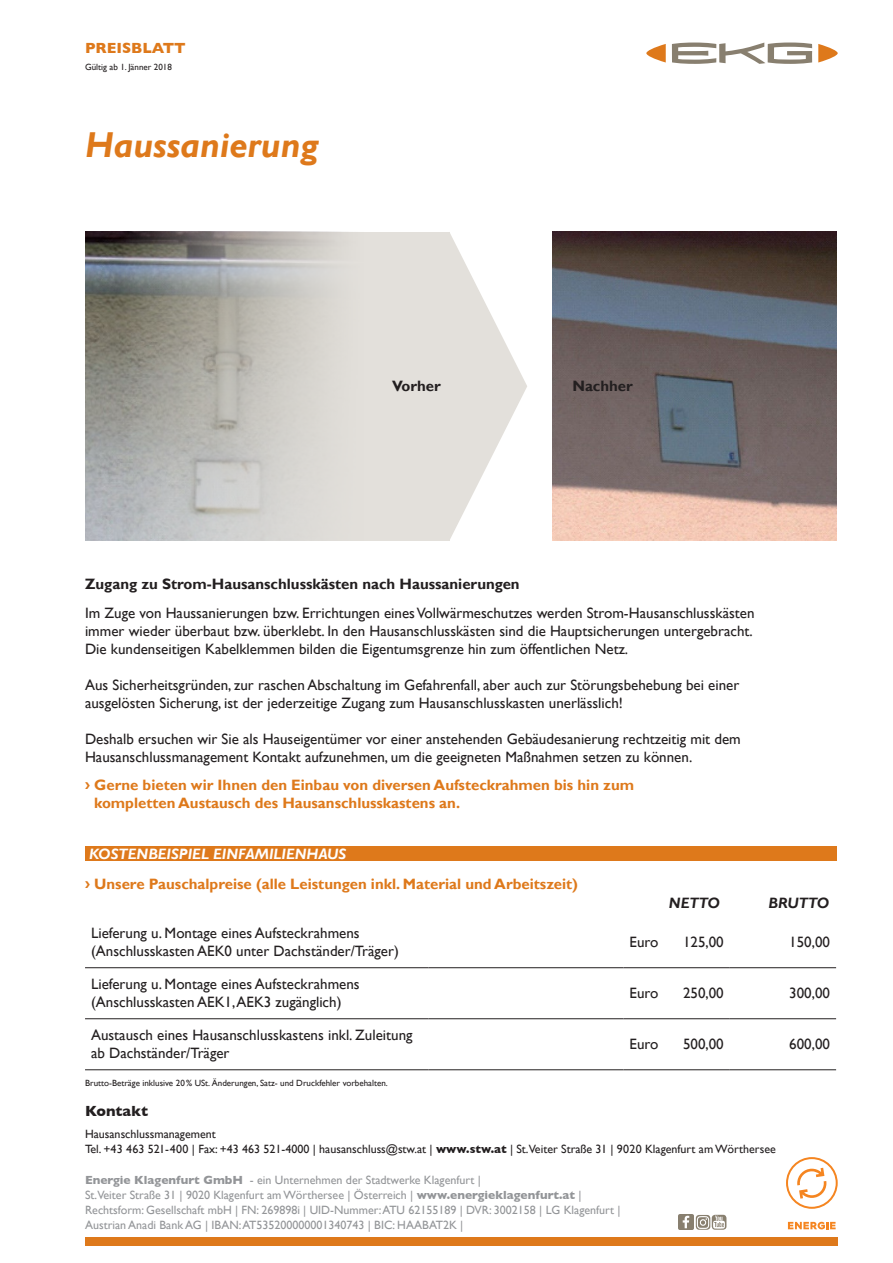
<style>
.page{position:relative;width:893px;height:1263px;background:#fff}
.page>*{position:absolute;margin:0;border:0;box-sizing:border-box;transform-origin:0 0}
.t1{font:italic 700 36px "Gill Sans";color:#de791b}
.t2{font:15px/18px "Gill Sans";color:#231f20}
.t3{font:700 15px/18px "Gill Sans";color:#de791b}
.t4{font:700 15px "Gill Sans";color:#231f20}
.t5{font:italic 700 15px "Gill Sans";color:#fff}
.t6{font:italic 700 15px "Gill Sans";color:#231f20}
.t7{font:700 15px "Gill Sans";color:#de791b}
.t8{font:700 15px "Gill Sans";color:#231f20}
.t9{font:12px/15px "Gill Sans";color:#939598}
.t10{font:12px/15px "Gill Sans";color:#231f20}
.t11{font:9px "Gill Sans";color:#231f20}
.t12{font:9px "Gill Sans";color:#231f20}
.s1{font-style:inherit}
.s2{font-weight:700}
</style>
<div class="page">
<svg style="left:788px;top:1222px;width:48px;height:7px"></svg>
<svg style="left:786px;top:1157px;width:52px;height:52px"></svg>
<img style="left:712px;top:1215px;width:14px;height:15px">
<img style="left:696px;top:1215px;width:14px;height:15px">
<img style="left:679px;top:1215px;width:15px;height:15px">
<div style="left:85px;top:846px;width:751px;height:15px;background:#de791b"></div>
<hr style="left:85px;top:967px;width:344px;height:1px;background:#231f20">
<hr style="left:429px;top:967px;width:194px;height:1px;background:#231f20">
<hr style="left:623px;top:967px;width:107px;height:1px;background:#231f20">
<hr style="left:730px;top:967px;width:106px;height:1px;background:#231f20">
<hr style="left:85px;top:1018px;width:344px;height:1px;background:#231f20">
<hr style="left:429px;top:1018px;width:194px;height:1px;background:#231f20">
<hr style="left:623px;top:1018px;width:107px;height:1px;background:#231f20">
<hr style="left:730px;top:1018px;width:106px;height:1px;background:#231f20">
<hr style="left:85px;top:1069px;width:344px;height:1px;background:#231f20">
<hr style="left:429px;top:1069px;width:194px;height:1px;background:#231f20">
<hr style="left:623px;top:1069px;width:107px;height:1px;background:#231f20">
<hr style="left:730px;top:1069px;width:106px;height:1px;background:#231f20">
<div style="left:85px;top:1237px;width:753px;height:9px;background:#de791b"></div>
<svg style="left:646px;top:44px;width:20px;height:19px"></svg>
<svg style="left:818px;top:44px;width:20px;height:19px"></svg>
<svg style="left:672px;top:43px;width:140px;height:21px"></svg>
<div style="left:95px;top:232px;width:354px;height:309px;background:#e3e0db"></div>
<img style="left:85px;top:232px;width:253px;height:309px">
<img style="left:552px;top:232px;width:284px;height:309px">
<svg style="left:449px;top:232px;width:78px;height:309px"></svg>
<p class="t7" style="left:85px;top:39px;width:102px">PREISBLATT</p>
<p class="t12" style="left:85px;top:62px;width:88px">Gültig ab 1. Jänner 2018</p>
<p class="t1" style="left:85px;top:124px;width:235px">Haussanierung</p>
<p class="t4" style="left:392px;top:377px;width:50px">Vorher</p>
<p class="t4" style="left:572px;top:377px;width:62px">Nachher</p>
<p class="t4" style="left:85px;top:575px;width:436px">Zugang zu Strom-Hausanschlusskästen nach Haussanierungen</p>
<p class="t2" style="left:85px;top:604px;width:671px">Im Zuge von Haussanierungen bzw. Errichtungen eines Vollwärmeschutzes werden Strom-Hausanschlusskästen</p>
<p class="t2" style="left:85px;top:622px;width:669px">immer wieder überbaut bzw. überklebt. In den Hausanschlusskästen sind die Hauptsicherungen untergebracht.<br>Die kundenseitigen Kabelklemmen bilden die Eigentumsgrenze hin zum öffentlichen Netz.</p>
<p class="t2" style="left:85px;top:676px;width:656px">Aus Sicherheitsgründen, zur raschen Abschaltung im Gefahrenfall, aber auch zur Störungsbehebung bei einer</p>
<p class="t2" style="left:85px;top:694px;width:539px">ausgelösten Sicherung, ist der jederzeitige Zugang zum Hausanschlusskasten unerlässlich!</p>
<p class="t2" style="left:85px;top:730px;width:657px">Deshalb ersuchen wir Sie als Hauseigentümer vor einer anstehenden Gebäudesanierung rechtzeitig mit dem</p>
<p class="t2" style="left:85px;top:748px;width:609px">Hausanschlussmanagement Kontakt aufzunehmen, um die geeigneten Maßnahmen setzen zu können.</p>
<p class="t3" style="left:94px;top:777px;width:541px;text-indent:-9px">› Gerne bieten wir Ihnen den Einbau von diversen Aufsteckrahmen bis hin zum kompletten Austausch des Hausanschlusskastens an.</p>
<p class="t5" style="left:89px;top:845px;width:259px">KOSTENBEISPIEL EINFAMILIENHAUS</p>
<p class="t3" style="left:85px;top:876px;width:494px">› Unsere Pauschalpreise (alle Leistungen inkl. Material und Arbeitszeit)</p>
<p class="t6" style="left:669px;top:894px;width:52px">NETTO</p>
<p class="t6" style="left:768px;top:894px;width:62px">BRUTTO</p>
<p class="t2" style="left:91px;top:925px;width:309px">Lieferung u. Montage eines Aufsteckrahmens (Anschlusskasten AEK0 unter Dachständer/Träger)</p>
<p class="t2" style="left:629px;top:934px;width:30px">Euro</p>
<p class="t2" style="left:683px;top:934px;width:42px">125,00</p>
<p class="t2" style="left:789px;top:934px;width:42px">150,00</p>
<p class="t2" style="left:91px;top:976px;width:270px">Lieferung u. Montage eines Aufsteckrahmens (Anschlusskasten AEK1, AEK3 zugänglich)</p>
<p class="t2" style="left:629px;top:985px;width:30px">Euro</p>
<p class="t2" style="left:683px;top:985px;width:42px">250,00</p>
<p class="t2" style="left:789px;top:985px;width:42px">300,00</p>
<p class="t2" style="left:91px;top:1027px;width:323px">Austausch eines Hausanschlusskastens inkl. Zuleitung ab Dachständer/Träger</p>
<p class="t2" style="left:629px;top:1036px;width:30px">Euro</p>
<p class="t2" style="left:683px;top:1036px;width:42px">500,00</p>
<p class="t2" style="left:789px;top:1036px;width:42px">600,00</p>
<p class="t11" style="left:85px;top:1077px;width:304px">Brutto-Beträge inklusive 20% USt. Änderungen, Satz- und Druckfehler vorbehalten.</p>
<p class="t8" style="left:85px;top:1102px;width:65px">Kontakt</p>
<p class="t10" style="left:85px;top:1127px;width:692px"><span class="s1">Hausanschlussmanagement<br></span>Tel. +43 463 521-400 | Fax: +43 463 521-4000 | <span class="s1">hausanschluss</span>@stw.at | <span class="s2">www.stw.at</span> | St.Veiter Straße 31 | 9020 Klagenfurt am Wörthersee</p>
<p class="t9" style="left:85px;top:1173px;width:537px"><span class="s2">Energie Klagenfurt GmbH</span> - ein Unternehmen der Stadtwerke Klagenfurt |<br>St.Veiter Straße 31 | 9020 Klagenfurt am Wörthersee | Österreich | <span class="s2">www.energieklagenfurt.at</span> | Rechtsform: Gesellschaft mbH | FN: 269898i | UID-Nummer: ATU 62155189 | DVR: 3002158 | LG Klagenfurt | Austrian Anadi Bank AG | IBAN: AT535200000001340743 | BIC: HAABAT2K |</p>
</div>
